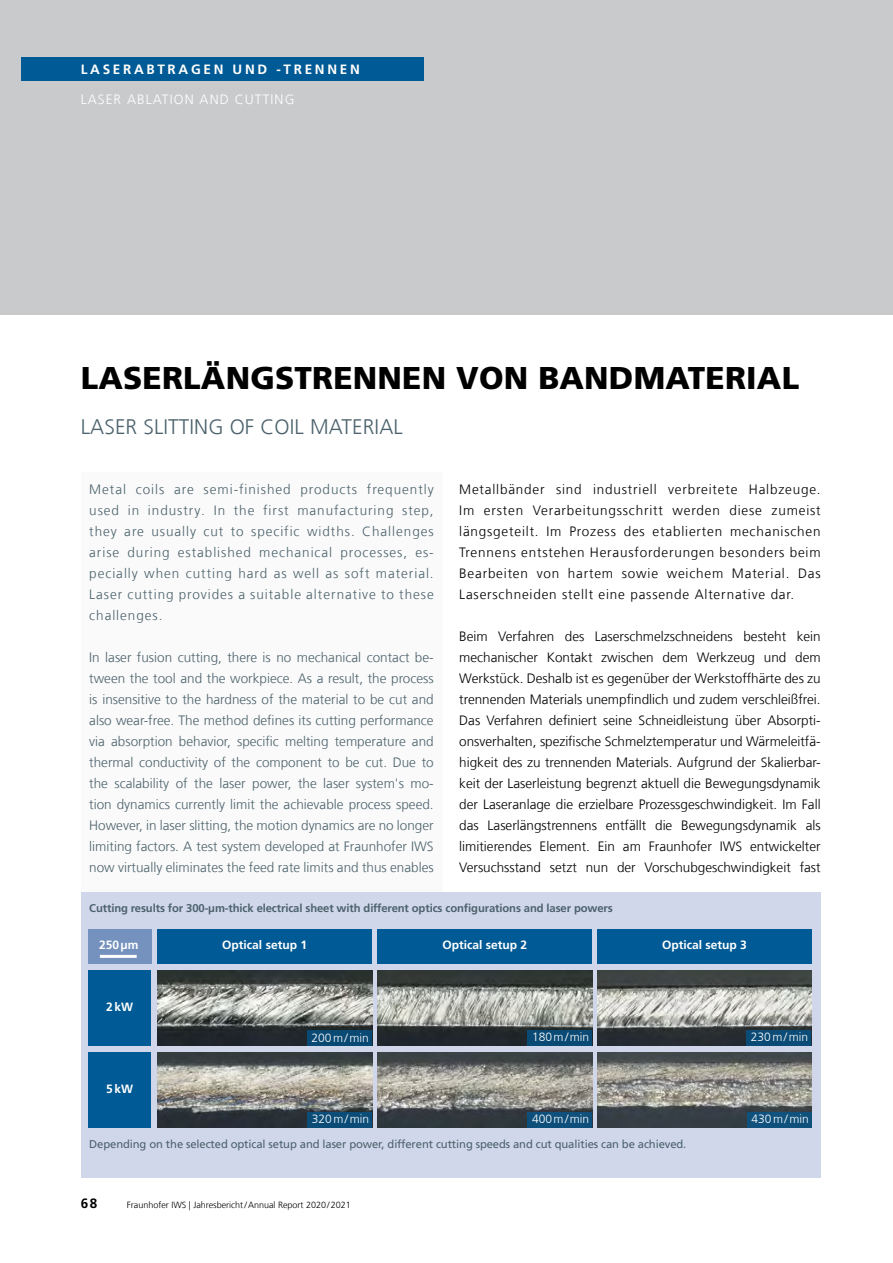
<style>
.page{position:relative;width:893px;height:1263px;background:#fff}
.page>*{position:absolute;margin:0;border:0;box-sizing:border-box;transform-origin:0 0}
.t1{font:900 31.5px "Frutiger LT Com";letter-spacing:.005em;color:#000}
.t2{font:300 21px "Frutiger LT Com";letter-spacing:.005em;color:#4c626c}
.t3{font:300 13.5px/21px "Frutiger LT Com";letter-spacing:.03em;color:#000;text-align:justify}
.t4{font:300 13.5px/21px "Frutiger LT Com";letter-spacing:.025em;color:#4c626c;text-align:justify}
.t5{font:700 13.5px "Frutiger LT Com";letter-spacing:.2em;color:#fff}
.t6{font:300 13.5px "Frutiger LT Com";letter-spacing:.08em;color:#fff}
.t7{font:700 13.5px "Frutiger LT Com";color:#000}
.t8{font:700 12px "Frutiger LT Com";color:#fff}
.t9{font:300 12px "Frutiger LT Com";color:#fff}
.t10{font:11.25px "Frutiger LT Com";letter-spacing:-.01em;color:#4c626c}
.t11{font:700 11.25px "Frutiger LT Com";letter-spacing:-.01em;color:#4c626c}
.t12{font:300 9px "Frutiger LT Com";color:#000}
</style>
<div class="page">
<div style="left:0;top:0;width:893px;height:315px;background:#c8cacc"></div>
<div style="left:21px;top:57px;width:402px;height:24px;background:#005a95"></div>
<div style="left:81px;top:473px;width:361px;height:441px;background:#fafafa"></div>
<div style="left:81px;top:893px;width:740px;height:285px;background:#d0d7ea"></div>
<img style="left:158px;top:970px;width:214px;height:76px">
<img style="left:378px;top:970px;width:214px;height:76px">
<img style="left:598px;top:970px;width:214px;height:76px">
<img style="left:157px;top:1052px;width:215px;height:75px">
<img style="left:377px;top:1052px;width:215px;height:75px">
<img style="left:597px;top:1052px;width:215px;height:75px">
<div style="left:157px;top:929px;width:215px;height:34px;background:#005a95"></div>
<div style="left:377px;top:929px;width:215px;height:34px;background:#005a95"></div>
<div style="left:597px;top:929px;width:215px;height:34px;background:#005a95"></div>
<div style="left:88px;top:970px;width:63px;height:76px;background:#005a95"></div>
<div style="left:88px;top:1052px;width:63px;height:75px;background:#005a95"></div>
<div style="left:307px;top:1031px;width:65px;height:15px;background:#084974"></div>
<div style="left:307px;top:1112px;width:65px;height:15px;background:#0b4c77"></div>
<div style="left:528px;top:1112px;width:64px;height:15px;background:#0e4f7a"></div>
<div style="left:528px;top:1030px;width:64px;height:15px;background:#094a75"></div>
<div style="left:746px;top:1030px;width:65px;height:15px;background:#0b4c77"></div>
<div style="left:747px;top:1112px;width:65px;height:15px;background:#10517c"></div>
<div style="left:88px;top:929px;width:63px;height:34px;background:#7592be"></div>
<hr style="left:100px;top:955px;width:37px;height:3px;background:#fff">
<p class="t5" style="left:81px;top:61px;width:281px">LASERABTRAGEN UND -TRENNEN</p>
<p class="t6" style="left:81px;top:91px;width:215px">LASER ABLATION AND CUTTING</p>
<h1 class="t1" style="left:81px;top:359px;width:720px">LASERLÄNGSTRENNEN VON BANDMATERIAL</h1>
<h2 class="t2" style="left:81px;top:415px;width:324px">LASER SLITTING OF COIL MATERIAL</h2>
<p class="t4" style="left:89px;top:479px;width:346px">Metal coils are semi-finished products frequently used in industry. In the first manufacturing step, they are usually cut to specific widths. Challenges arise during established mechanical processes, es&shy;pecially when cutting hard as well as soft material.<br>Laser cutting provides a suitable alternative to these challenges.</p>
<p class="t4" style="left:89px;top:647px;width:346px">In laser fusion cutting, there is no mechanical contact be&shy;tween the tool and the workpiece. As a result, the process is insensitive to the hardness of the material to be cut and also wear-free. The method defines its cutting performance via absorption behavior, specific melting temperature and thermal conductivity of the component to be cut. Due to the scalability of the laser power, the laser system's mo&shy;tion dynamics currently limit the achievable process speed.<br>However, in laser slitting, the motion dynamics are no longer limiting factors. A test system developed at Fraunhofer IWS now virtually eliminates the feed rate limits and thus enables</p>
<p class="t3" style="left:459px;top:478px;width:363px">Metallbänder sind industriell verbreitete Halbzeuge.<br>Im ersten Verarbeitungsschritt werden diese zumeist längsgeteilt. Im Prozess des etablierten mechanischen Trennens entstehen Herausforderungen besonders beim Bearbeiten von hartem sowie weichem Material. Das Laserschneiden stellt eine passende Alternative dar.</p>
<p class="t3" style="left:459px;top:625px;width:363px">Beim Verfahren des Laserschmelzschneidens besteht kein mechanischer Kontakt zwischen dem Werkzeug und dem Werkstück. Deshalb ist es gegenüber der Werkstoffhärte des zu trennenden Materials unempfindlich und zudem verschleißfrei.<br>Das Verfahren definiert seine Schneidleistung über Absorpti&shy;onsverhalten, spezifische Schmelztemperatur und Wärmeleitfä&shy;higkeit des zu trennenden Materials. Aufgrund der Skalierbar&shy;keit der Laserleistung begrenzt aktuell die Bewegungsdynamik der Laseranlage die erzielbare Prozessgeschwindigkeit. Im Fall das Laserlängstrennens entfällt die Bewegungsdynamik als limitierendes Element. Ein am Fraunhofer IWS entwickelter Versuchsstand setzt nun der Vorschubgeschwindigkeit fast</p>
<p class="t11" style="left:89px;top:901px;width:525px">Cutting results for 300-µm-thick electrical sheet with different optics configurations and laser powers</p>
<p class="t8" style="left:222px;top:938px;width:86px">Optical setup 1</p>
<p class="t8" style="left:442px;top:938px;width:86px">Optical setup 2</p>
<p class="t8" style="left:662px;top:938px;width:86px">Optical setup 3</p>
<p class="t8" style="left:99px;top:938px;width:41px">250µm</p>
<p class="t8" style="left:106px;top:1000px;width:28px">2kW</p>
<p class="t8" style="left:106px;top:1081px;width:28px">5kW</p>
<p class="t9" style="left:312px;top:1031px;width:59px">200m/min</p>
<p class="t9" style="left:532px;top:1030px;width:59px">180m/min</p>
<p class="t9" style="left:751px;top:1030px;width:59px">230m/min</p>
<p class="t9" style="left:312px;top:1112px;width:59px">320m/min</p>
<p class="t9" style="left:532px;top:1112px;width:59px">400m/min</p>
<p class="t9" style="left:751px;top:1112px;width:59px">430m/min</p>
<p class="t10" style="left:89px;top:1137px;width:599px">Depending on the selected optical setup and laser power, different cutting speeds and cut qualities can be achieved.</p>
<p class="t7" style="left:81px;top:1195px;width:18px">68</p>
<p class="t12" style="left:127px;top:1199px;width:225px">Fraunhofer IWS | Jahresbericht/Annual Report 2020/2021</p>
</div>
